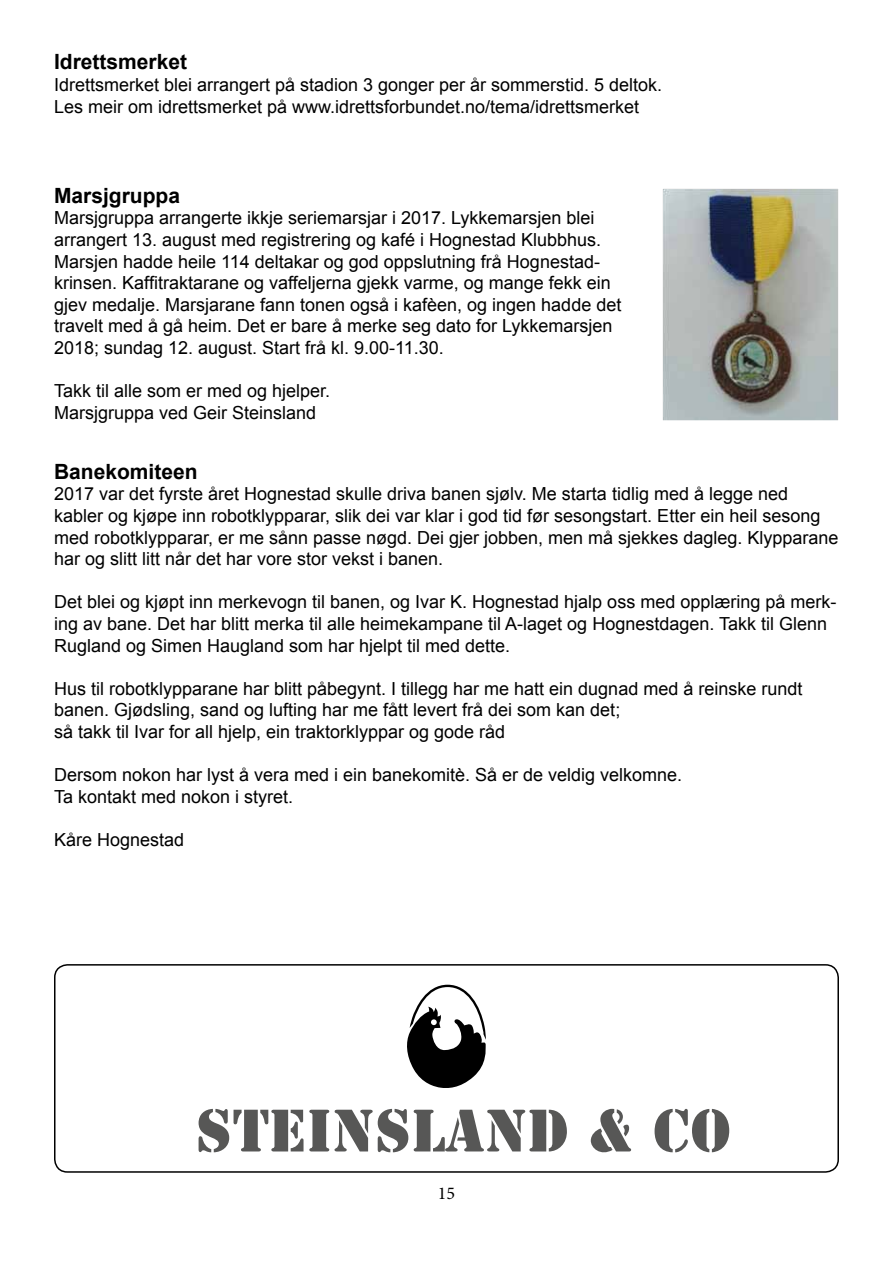
<style>
.page{position:relative;width:893px;height:1263px;background:#fff}
.page>*{position:absolute;margin:0;border:0;box-sizing:border-box;transform-origin:0 0}
.t1{font:55.8px "Stencil Std";letter-spacing:.015em;color:#575756}
.t2{font:700 21px "Arial";color:#000}
.t3{font:18px/21.6px "Arial";color:#000}
.t4{font:18px "Minion Pro";color:#000}
</style>
<div class="page">
<svg style="left:407px;top:985px;width:79px;height:103px"></svg>
<div style="left:54px;top:964px;width:785px;height:209px;border:2px solid #000;border-radius:13px"></div>
<img style="left:662px;top:188px;width:176px;height:232px">
<p class="t2" style="left:54px;top:48px;width:135px">Idrettsmerket</p>
<p class="t3" style="left:54px;top:74px;width:610px">Idrettsmerket blei arrangert på stadion 3 gonger per år sommerstid. 5 deltok.<br>Les meir om idrettsmerket på www.idrettsforbundet.no/tema/idrettsmerket</p>
<p class="t2" style="left:54px;top:182px;width:128px">Marsjgruppa</p>
<p class="t3" style="left:54px;top:207px;width:569px">Marsjgruppa arrangerte ikkje seriemarsjar i 2017. Lykkemarsjen blei arrangert 13. august med registrering og kafé i Hognestad Klubbhus.<br>Marsjen hadde heile 114 deltakar og god oppslutning frå Hognestad&shy;krinsen. Kaffitraktarane og vaffeljerna gjekk varme, og mange fekk ein gjev medalje. Marsjarane fann tonen også i kafèen, og ingen hadde det travelt med å gå heim. Det er bare å merke seg dato for Lykkemarsjen 2018; sundag 12. august. Start frå kl. 9.00-11.30.</p>
<p class="t3" style="left:54px;top:380px;width:278px">Takk til alle som er med og hjelper.<br>Marsjgruppa ved Geir Steinsland</p>
<p class="t2" style="left:54px;top:458px;width:145px">Banekomiteen</p>
<p class="t3" style="left:54px;top:483px;width:786px">2017 var det fyrste året Hognestad skulle driva banen sjølv. Me starta tidlig med å legge ned kabler og kjøpe inn robotklypparar, slik dei var klar i god tid før sesongstart. Etter ein heil sesong med robotklypparar, er me sånn passe nøgd. Dei gjer jobben, men må sjekkes dagleg. Klypparane har og slitt litt når det har vore stor vekst i banen.</p>
<p class="t3" style="left:54px;top:591px;width:784px">Det blei og kjøpt inn merkevogn til banen, og Ivar K. Hognestad hjalp oss med opplæring på merk&shy;ing av bane. Det har blitt merka til alle heimekampane til A-laget og Hognestdagen. Takk til Glenn<br>Rugland og Simen Haugland som har hjelpt til med dette.</p>
<p class="t3" style="left:54px;top:678px;width:750px">Hus til robotklypparane har blitt påbegynt. I tillegg har me hatt ein dugnad med å reinske rundt banen. Gjødsling, sand og lufting har me fått levert frå dei som kan det;<br>så takk til Ivar for all hjelp, ein traktorklyppar og gode råd</p>
<p class="t3" style="left:54px;top:764px;width:630px">Dersom nokon har lyst å vera med i ein banekomitè. Så er de veldig velkomne.<br>Ta kontakt med nokon i styret.</p>
<p class="t3" style="left:54px;top:829px;width:132px">Kåre Hognestad</p>
<h1 class="t1" style="left:196px;top:1094px;width:536px">STEINSLAND &amp; CO</h1>
<p class="t4" style="left:438px;top:1181px;width:19px">15</p>
</div>
